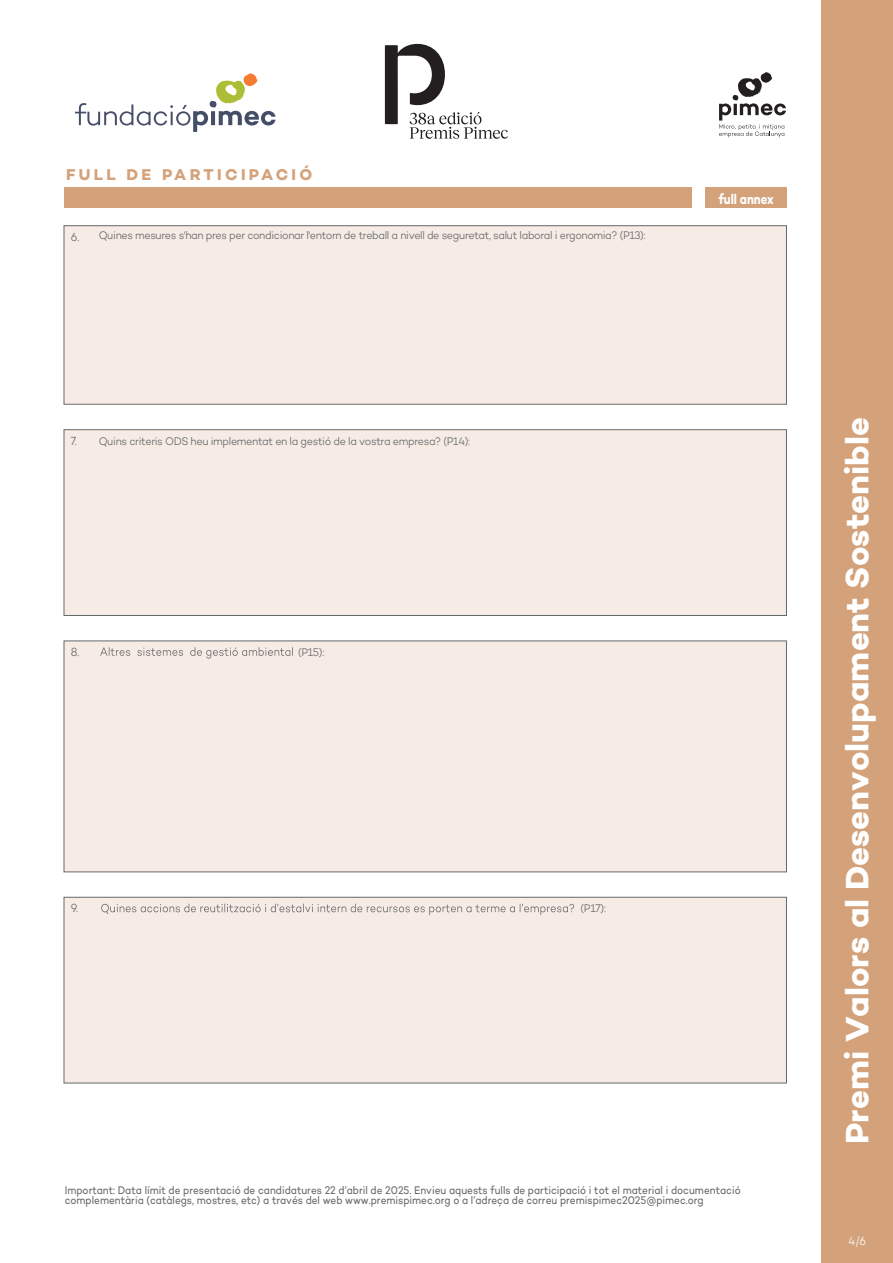
<style>
.page{position:relative;width:893px;height:1263px;background:#fff}
.page>*{position:absolute;margin:0;border:0;box-sizing:border-box;transform-origin:0 0}
.t1{font:700 33px "Campton";color:#fff}
.t2{font:700 15.9px "Campton";letter-spacing:.21em;color:#d3a27b}
.t3{font:700 14.25px "Campton";color:#fff;scale:.8 1}
.t4{font:300 12px "Campton";color:#66696a;scale:.9 1}
.t5{font:300 12px "Campton";color:#fff;scale:.89 1}
.t6{font:11.25px/10.2px "Campton";color:#66696a;scale:.89 1}
.t7{font:300 11.25px "Campton";letter-spacing:-.035em;color:#66696a;scale:.95 1}
.s1{font-size:12px}
</style>
<div class="page">
<div style="left:64px;top:430px;width:722px;height:185px;background:#f6ece5"></div>
<div style="left:821px;top:0;width:72px;height:1263px;background:#d3a27b"></div>
<div style="left:64px;top:187px;width:628px;height:21px;background:#d3a27b"></div>
<div style="left:705px;top:187px;width:82px;height:21px;background:#d3a27b"></div>
<div style="left:64px;top:641px;width:722px;height:231px;background:#f6ece5"></div>
<div style="left:64px;top:641px;width:723px;height:231px;border:1px solid #66696a"></div>
<svg style="left:100px;top:647px;width:193px;height:12px"></svg>
<div style="left:64px;top:897px;width:722px;height:186px;background:#f6ece5"></div>
<div style="left:64px;top:897px;width:723px;height:186px;border:1px solid #66696a"></div>
<svg style="left:101px;top:904px;width:473px;height:11px"></svg>
<div style="left:64px;top:226px;width:722px;height:178px;background:#f6ece5"></div>
<div style="left:64px;top:225px;width:723px;height:179px;border:1px solid #66696a"></div>
<div style="left:64px;top:429px;width:723px;height:187px;border:1px solid #66696a"></div>
<svg style="left:75px;top:73px;width:200px;height:59px"></svg>
<svg style="left:719px;top:72px;width:67px;height:65px"></svg>
<svg style="left:385px;top:44px;width:123px;height:95px"></svg>
<h2 class="t2" style="left:66px;top:165px;width:248px">FULL DE PARTICIPACIÓ</h2>
<p class="t7" style="left:71px;top:229px;width:607px"><span class="s1">6.</span> Quines mesures s'han pres per condicionar l'entorn de treball a nivell de seguretat, salut laboral i ergonomia? (P13):</p>
<p class="t3" style="left:719px;top:190px;width:70px">full annex</p>
<p class="t4" style="left:71px;top:433px;width:8px">7.</p>
<p class="t7" style="left:99px;top:434px;width:392px">Quins criteris ODS heu implementat en la gestió de la vostra empresa? (P14):</p>
<p class="t4" style="left:71px;top:644px;width:11px">8.</p>
<p class="t7" style="left:298px;top:645px;width:29px">(P15):</p>
<p class="t4" style="left:71px;top:901px;width:10px">9.</p>
<p class="t7" style="left:581px;top:901px;width:28px">(P17):</p>
<p class="t6" style="left:65px;top:1184px;width:761px">Important: Data límit de presentació de candidatures 22 d’abril de 2025. Envieu aquests fulls de participació i tot el material i documentació complementària (catàlegs, mostres, etc) a través del web www.premispimec.org o a l’adreça de correu premispimec2025@pimec.org</p>
<h1 class="t1" style="left:836px;top:1144px;width:728px;rotate:-90deg">Premi Valors al Desenvolupament Sostenible</h1>
<p class="t5" style="left:848px;top:1233px;width:21px">4/6</p>
</div>
